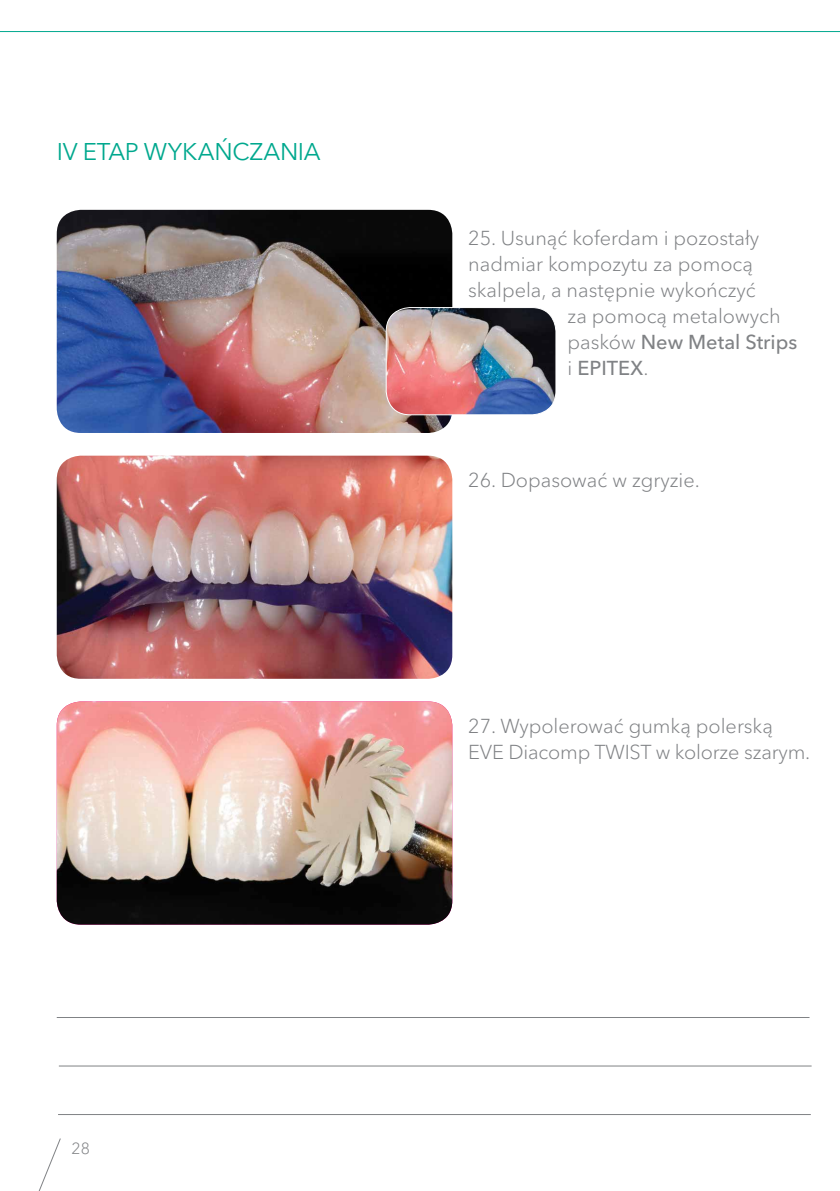
<style>
.page{position:relative;width:840px;height:1191px;background:#fff}
.page>*{position:absolute;margin:0;border:0;box-sizing:border-box;transform-origin:0 0}
.t1{font:24px "Avenir Next Cyr";letter-spacing:-.015em;color:#00a88e}
.t2{font:300 20px/26px "Avenir Next Cyr";color:#808285}
.t3{font:500 20px "Avenir Next Cyr";color:#808285}
.t4{font:300 16px "Avenir Next Cyr";color:#808285}
.s1{font-weight:300}
</style>
<div class="page">
<hr style="left:0;top:31px;width:839px;height:1px;background:#00a88e">
<svg style="left:38px;top:1138px;width:23px;height:53px"></svg>
<img style="left:57px;top:210px;width:395px;height:223px">
<img style="left:57px;top:455px;width:395px;height:224px">
<img style="left:57px;top:701px;width:395px;height:223px">
<hr style="left:57px;top:1017px;width:752px;height:1px;background:#808285">
<hr style="left:59px;top:1065px;width:752px;height:1px;background:#808285">
<hr style="left:58px;top:1114px;width:752px;height:1px;background:#808285">
<img style="left:386px;top:307px;width:169px;height:108px">
<div style="left:386px;top:307px;width:170px;height:108px;border:1px solid #fff;border-radius:24px"></div>
<p class="t1" style="left:57px;top:137px;width:265px">IV ETAP WYKAŃCZANIA</p>
<p class="t2" style="left:468px;top:225px;width:292px">25. Usunąć koferdam i pozostały</p>
<p class="t2" style="left:468px;top:251px;width:286px">nadmiar kompozytu za pomocą</p>
<p class="t2" style="left:468px;top:277px;width:289px">skalpela, a następnie wykończyć</p>
<p class="t2" style="left:567px;top:303px;width:214px">za pomocą metalowych</p>
<p class="t3" style="left:567px;top:330px;width:231px"><span class="s1">pasków</span> New Metal Strips</p>
<p class="t3" style="left:567px;top:356px;width:83px"><span class="s1">i</span> EPITEX<span class="s1">.</span></p>
<p class="t2" style="left:468px;top:467px;width:233px">26. Dopasować w zgryzie.</p>
<p class="t2" style="left:468px;top:712px;width:343px">27. Wypolerować gumką polerską<br>EVE Diacomp TWIST w kolorze szarym.</p>
<p class="t4" style="left:71px;top:1138px;width:20px">28</p>
</div>
